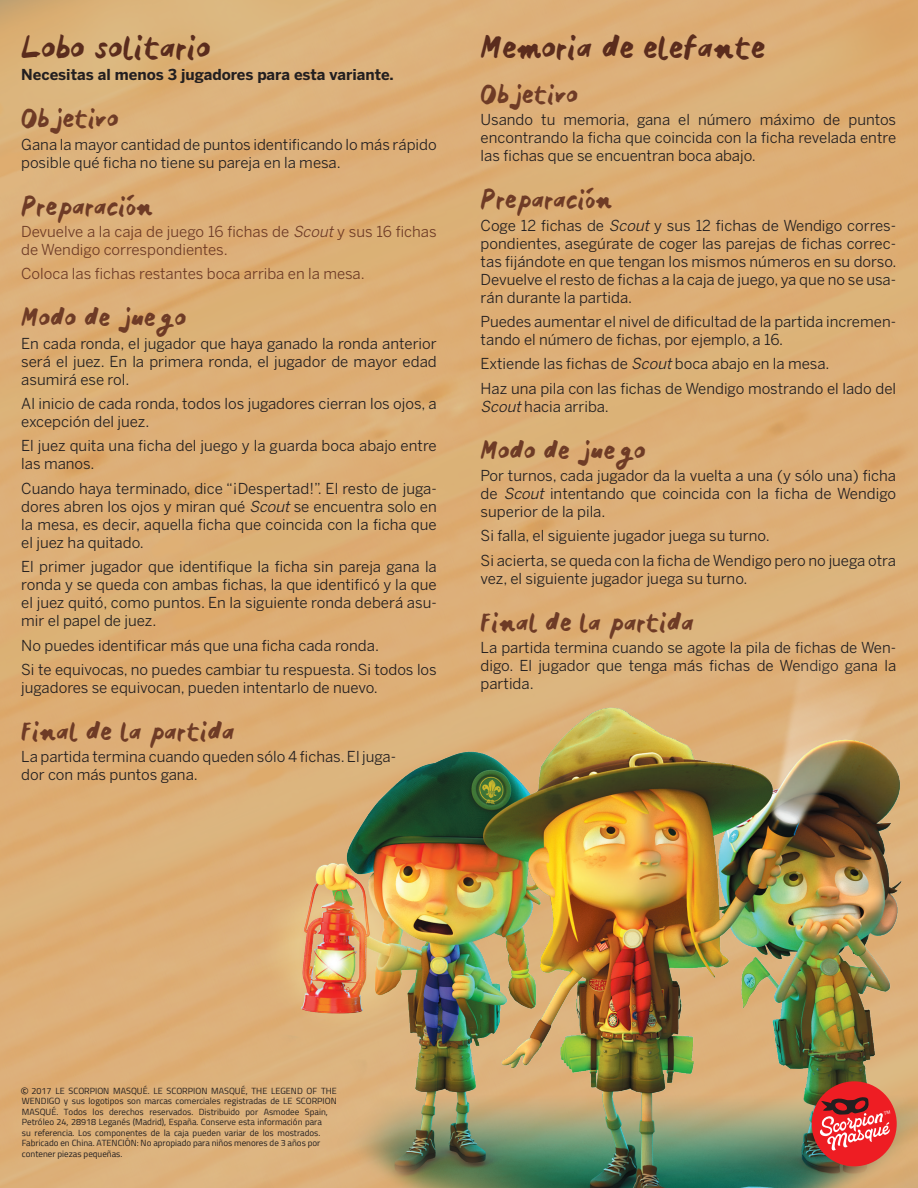
<style>
.page{position:relative;width:918px;height:1188px;background:#fff}
.page>*{position:absolute;margin:0;border:0;box-sizing:border-box;transform-origin:0 0}
.HEADING_2{font:24px "Mink";color:#5a2c1d}
.heading_1{font:19.5px "Mink";color:#6e3b26}
.txt{font:15px/18px "Benton Sans";color:#231f20}
.txt-2{font:15px/18px "Benton Sans";color:#6e3b26}
.txt-3{font:700 15px "Benton Sans";color:#231f20}
.t1{font:9px/10.5px "Titillium Legal Text";color:#231f20}
.s1{font-style:italic}
</style>
<div class="page">
<img style="left:0;top:0;width:918px;height:1188px">
<img style="left:229px;top:506px;width:689px;height:682px">
<div style="left:812px;top:1081px;width:85px;height:85px;background:#ee1d23;border-radius:50%"></div>
<svg style="left:819px;top:1097px;width:72px;height:54px"></svg>
<p class="HEADING_2" style="left:21px;top:36px;width:191px">Lobo solitario</p>
<p class="txt-3" style="left:21px;top:66px;width:374px">Necesitas al menos 3 jugadores para esta variante.</p>
<p class="heading_1" style="left:21px;top:109px;width:99px">Objetivo</p>
<p class="txt" style="left:21px;top:135px;width:417px">Gana la mayor cantidad de puntos identificando lo más rápido posible qué ficha no tiene su pareja en la mesa.</p>
<p class="heading_1" style="left:21px;top:197px;width:133px">Preparación</p>
<p class="txt-2" style="left:21px;top:222px;width:417px">Devuelve a la caja de juego 16 fichas de <span class="s1">Scout</span>y sus 16 fichas de Wendigo correspondientes.</p>
<p class="txt-2" style="left:21px;top:265px;width:345px">Coloca las fichas restantes boca arriba en la mesa.</p>
<p class="heading_1" style="left:21px;top:308px;width:167px">Modo de juego</p>
<p class="txt" style="left:21px;top:334px;width:417px;text-align:justify">En cada ronda, el jugador que haya ganado la ronda anterior será el juez. En la primera ronda, el jugador de mayor edad asumirá ese rol.</p>
<p class="txt" style="left:21px;top:394px;width:417px">Al inicio de cada ronda, todos los jugadores cierran los ojos, a excepción del juez.</p>
<p class="txt" style="left:21px;top:437px;width:417px">El juez quita una ficha del juego y la guarda boca abajo entre las manos.</p>
<p class="txt" style="left:21px;top:479px;width:417px;text-align:justify">Cuando haya terminado, dice “¡Despertad!”. El resto de juga&shy;dores abren los ojos y miran qué <span class="s1">Scout</span>se encuentra solo en la mesa, es decir, aquella ficha que coincida con la ficha que el juez ha quitado.</p>
<p class="txt" style="left:21px;top:558px;width:417px;text-align:justify">El primer jugador que identifique la ficha sin pareja gana la ronda y se queda con ambas fichas, la que identificó y la que el juez quitó, como puntos. En la siguiente ronda deberá asu&shy;mir el papel de juez.</p>
<p class="txt" style="left:21px;top:636px;width:359px">No puedes identificar más que una ficha cada ronda.</p>
<p class="txt" style="left:21px;top:660px;width:417px">Si te equivocas, no puedes cambiar tu respuesta. Si todos los jugadores se equivocan, pueden intentarlo de nuevo.</p>
<p class="heading_1" style="left:21px;top:722px;width:215px">Final de la partida</p>
<p class="txt" style="left:21px;top:748px;width:377px">La partida termina cuando queden sólo 4 fichas. El juga&shy;dor con más puntos gana.</p>
<p class="HEADING_2" style="left:481px;top:36px;width:286px">Memoria de elefante</p>
<p class="heading_1" style="left:481px;top:85px;width:99px">Objetivo</p>
<p class="txt" style="left:481px;top:111px;width:417px;text-align:justify">Usando tu memoria, gana el número máximo de puntos encontrando la ficha que coincida con la ficha revelada entre las fichas que se encuentran boca abajo.</p>
<p class="heading_1" style="left:481px;top:190px;width:133px">Preparación</p>
<p class="txt" style="left:481px;top:216px;width:417px;text-align:justify">Coge 12 fichas de <span class="s1">Scout</span> y sus 12 fichas de Wendigo corres&shy;pondientes, asegúrate de coger las parejas de fichas correc&shy;tas fijándote en que tengan los mismos números en su dorso.<br>Devuelve el resto de fichas a la caja de juego, ya que no se usa&shy;rán durante la partida.</p>
<p class="txt" style="left:481px;top:312px;width:417px">Puedes aumentar el nivel de dificultad de la partida incremen&shy;tando el número de fichas, por ejemplo, a 16.</p>
<p class="txt" style="left:481px;top:355px;width:350px">Extiende las fichas de <span class="s1">Scout</span>boca abajo en la mesa.</p>
<p class="txt" style="left:481px;top:379px;width:417px">Haz una pila con las fichas de Wendigo mostrando el lado del<br><span class="s1">Scout</span>hacia arriba.</p>
<p class="heading_1" style="left:481px;top:441px;width:167px">Modo de juego</p>
<p class="txt" style="left:481px;top:466px;width:417px;text-align:justify">Por turnos, cada jugador da la vuelta a una (y sólo una) ficha de <span class="s1">Scout</span> intentando que coincida con la ficha de Wendigo superior de la pila.</p>
<p class="txt" style="left:481px;top:527px;width:291px">Si falla, el siguiente jugador juega su turno.</p>
<p class="txt" style="left:481px;top:551px;width:417px">Si acierta, se queda con la ficha de Wendigo pero no juega otra vez, el siguiente jugador juega su turno.</p>
<p class="heading_1" style="left:481px;top:613px;width:215px">Final de la partida</p>
<p class="txt" style="left:481px;top:639px;width:417px;text-align:justify">La partida termina cuando se agote la pila de fichas de Wen&shy;digo. El jugador que tenga más fichas de Wendigo gana la partida.</p>
<p class="t1" style="left:22px;top:1085px;width:317px">© 2017 LE SCORPION MASQUÉ. LE SCORPION MASQUÉ, THE LEGEND OF THE WENDIGO y sus logotipos son marcas comerciales registradas de LE SCORPION MASQUÉ. Todos los derechos reservados. Distribuido por Asmodee Spain, Petróleo 24, 28918 Leganés (Madrid), España. Conserve esta información para<br>su referencia. Los componentes de la caja pueden variar de los mostrados.<br>Fabricado en China. ATENCIÓN: No apropiado para niños menores de 3 años por contener piezas pequeñas.</p>
</div>
